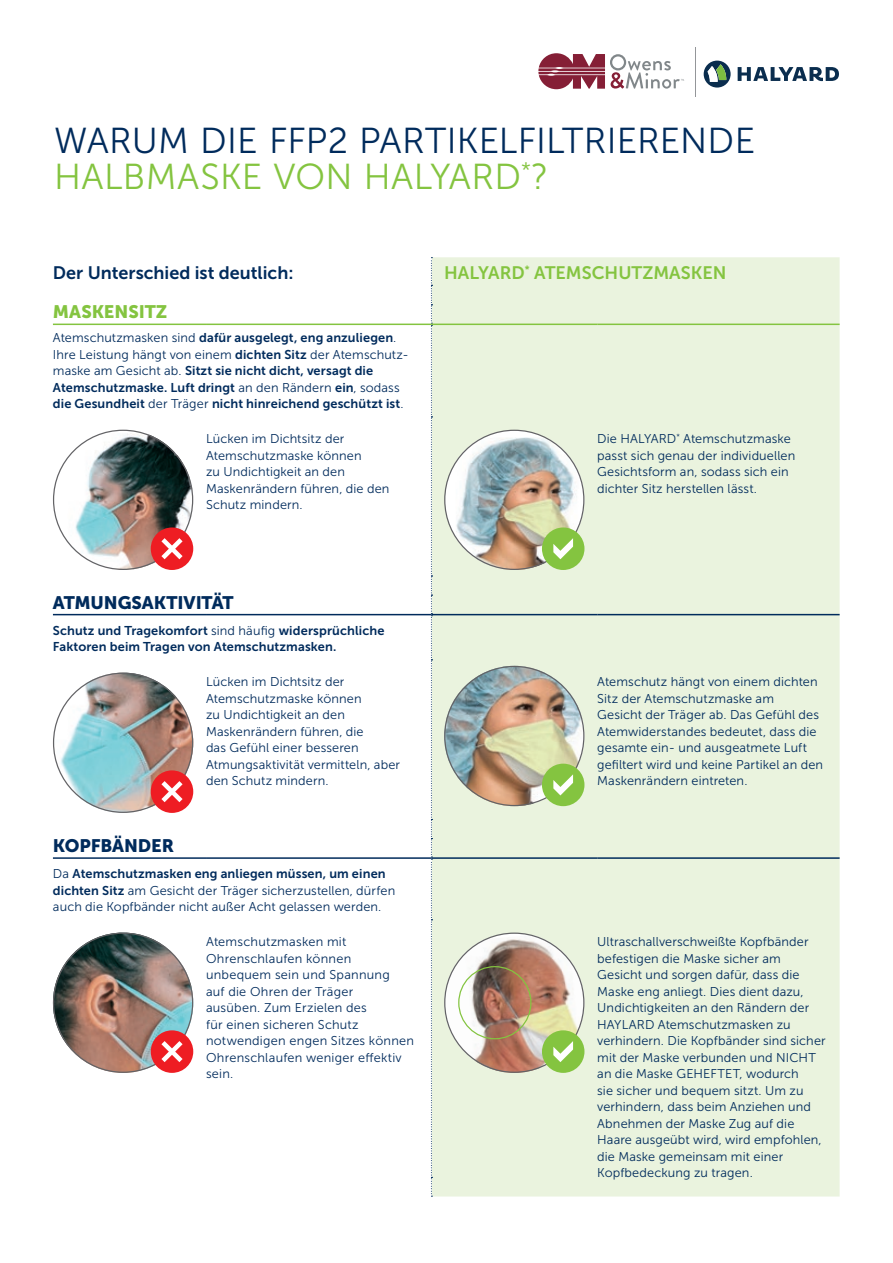
<style>
.page{position:relative;width:893px;height:1263px;background:#fff}
.page>*{position:absolute;margin:0;border:0;box-sizing:border-box;transform-origin:0 0}
.t1{font:36px/36px "Museo Sans 300";letter-spacing:.01em;color:#002b5c}
.t2{font:18px "Museo Sans 700";color:#002b5c}
.t3{font:18px "Museo Sans 900";letter-spacing:-.005em;color:#002b5c}
.t4{font:18px "Museo Sans 700";color:#84c440}
.t5{font:18px "Museo Sans 900";color:#84c440}
.t6{font:12.75px/16.5px "Museo Sans 300";letter-spacing:.01em;color:#002b5c}
.t7{font:12.75px/16.5px "Museo Sans 700";letter-spacing:.01em;color:#002b5c}
.s1{color:#84c440}
.s2{font-family:"Museo Sans 300"}
.s3{font-family:"Museo Sans 700"}
</style>
<div class="page">
<svg style="left:704px;top:61px;width:27px;height:27px"></svg>
<svg style="left:738px;top:67px;width:101px;height:14px"></svg>
<hr style="left:695px;top:48px;width:1px;height:49px;background:#949699">
<svg style="left:538px;top:53px;width:146px;height:36px"></svg>
<div style="left:432px;top:257px;width:408px;height:939px;background:#eaf3de"></div>
<svg style="left:431px;top:257px;width:1px;height:940px"></svg>
<hr style="left:53px;top:324px;width:153px;height:1px;background:#84c440">
<hr style="left:206px;top:324px;width:225px;height:1px;background:#84c440">
<hr style="left:431px;top:324px;width:166px;height:1px;background:#84c440">
<hr style="left:597px;top:324px;width:243px;height:1px;background:#84c440">
<hr style="left:53px;top:614px;width:153px;height:1px;background:#002b5c">
<hr style="left:206px;top:614px;width:225px;height:1px;background:#002b5c">
<hr style="left:431px;top:614px;width:166px;height:1px;background:#002b5c">
<hr style="left:597px;top:614px;width:243px;height:1px;background:#002b5c">
<hr style="left:53px;top:857px;width:153px;height:2px;background:#002b5c">
<hr style="left:206px;top:857px;width:225px;height:2px;background:#002b5c">
<hr style="left:431px;top:857px;width:166px;height:2px;background:#002b5c">
<hr style="left:597px;top:857px;width:243px;height:2px;background:#002b5c">
<img style="left:53px;top:433px;width:140px;height:137px">
<div style="left:151px;top:527px;width:42px;height:43px;background:#ee1d23;border-radius:50%"></div>
<svg style="left:157px;top:533px;width:30px;height:27px"></svg>
<div style="left:445px;top:430px;width:139px;height:139px;background:#fff;border-radius:50%"></div>
<img style="left:456px;top:438px;width:128px;height:132px">
<div style="left:542px;top:527px;width:42px;height:43px;background:#84c440;border-radius:50%"></div>
<svg style="left:553px;top:538px;width:20px;height:21px"></svg>
<img style="left:53px;top:673px;width:140px;height:140px;border-radius:70px">
<div style="left:151px;top:770px;width:42px;height:43px;background:#ee1d23;border-radius:50%"></div>
<svg style="left:157px;top:776px;width:30px;height:31px"></svg>
<img style="left:444px;top:666px;width:140px;height:140px;border-radius:70px">
<div style="left:542px;top:764px;width:42px;height:42px;background:#84c440;border-radius:50%"></div>
<svg style="left:553px;top:774px;width:20px;height:21px"></svg>
<img style="left:53px;top:932px;width:140px;height:141px;border-radius:70px">
<div style="left:151px;top:1030px;width:42px;height:43px;background:#ee1d23;border-radius:50%"></div>
<svg style="left:157px;top:1036px;width:30px;height:31px"></svg>
<img style="left:444px;top:935px;width:140px;height:138px">
<div style="left:458px;top:966px;width:73px;height:73px;border:1px solid #84c440;border-radius:50%"></div>
<div style="left:542px;top:1030px;width:42px;height:43px;background:#84c440;border-radius:50%"></div>
<svg style="left:553px;top:1041px;width:20px;height:21px"></svg>
<h1 class="t1" style="left:54px;top:123px;width:703px">WARUM DIE FFP2 PARTIKELFILTRIERENDE<br><span class="s1">HALBMASKE VON HALYARD</span><sup>*</sup><span class="s1">?</span></h1>
<h2 class="t2" style="left:53px;top:263px;width:242px">Der Unterschied ist deutlich:</h2>
<h2 class="t4" style="left:444px;top:263px;width:284px">HALYARD<sup>*</sup> ATEMSCHUTZMASKEN</h2>
<h2 class="t5" style="left:53px;top:302px;width:116px">MASKENSITZ</h2>
<p class="t7" style="left:53px;top:330px;width:345px"><span class="s2">Atemschutzmasken sind</span> dafür ausgelegt, eng anzuliegen<span class="s2">.</span></p>
<p class="t6" style="left:53px;top:346px;width:357px">Ihre Leistung hängt von einem <span class="s3">dichten Sitz</span> der Atemschutz-</p>
<p class="t7" style="left:53px;top:363px;width:352px"><span class="s2">maske am Gesicht ab.</span> Sitzt sie nicht dicht, versagt die<br>Atemschutzmaske. Luft dringt <span class="s2">an den Rändern</span> ein<span class="s2">, sodass </span>die Gesundheit <span class="s2">der Träger</span> nicht hinreichend geschützt ist<span class="s2">.</span></p>
<p class="t6" style="left:206px;top:431px;width:185px">Lücken im Dichtsitz der<br>Atemschutzmaske können<br>zu Undichtigkeit an den<br>Maskenrändern führen, die den<br>Schutz mindern.</p>
<p class="t6" style="left:597px;top:431px;width:200px">Die HALYARD<sup>*</sup> Atemschutzmaske passt sich genau der individuellen<br>Gesichtsform an, sodass sich ein dichter Sitz herstellen lässt.</p>
<h2 class="t3" style="left:53px;top:592px;width:182px">ATMUNGSAKTIVITÄT</h2>
<p class="t7" style="left:53px;top:622px;width:333px">Schutz und Tragekomfort <span class="s2">sind häufig</span> widersprüchliche<br>Faktoren beim Tragen von Atemschutzmasken.</p>
<p class="t6" style="left:206px;top:674px;width:196px">Lücken im Dichtsitz der<br>Atemschutzmaske können<br>zu Undichtigkeit an den<br>Maskenrändern führen, die<br>das Gefühl einer besseren<br>Atmungsaktivität vermitteln, aber den Schutz mindern.</p>
<p class="t6" style="left:597px;top:674px;width:227px">Atemschutz hängt von einem dichten Sitz der Atemschutzmaske am<br>Gesicht der Träger ab. Das Gefühl des Atemwiderstandes bedeutet, dass die gesamte ein- und ausgeatmete Luft gefiltert wird und keine Partikel an den Maskenrändern eintreten.</p>
<h2 class="t3" style="left:53px;top:835px;width:123px">KOPFBÄNDER</h2>
<p class="t7" style="left:53px;top:866px;width:334px"><span class="s2">Da</span> Atemschutzmasken eng anliegen müssen, um einen</p>
<p class="t6" style="left:53px;top:882px;width:344px"><span class="s3">dichten Sitz</span> am Gesicht der Träger sicherzustellen, dürfen auch die Kopfbänder nicht außer Acht gelassen werden.</p>
<p class="t6" style="left:206px;top:934px;width:210px">Atemschutzmasken mit<br>Ohrenschlaufen können unbequem sein und Spannung<br>auf die Ohren der Träger<br>ausüben. Zum Erzielen des<br>für einen sicheren Schutz notwendigen engen Sitzes können<br>Ohrenschlaufen weniger effektiv sein.</p>
<p class="t6" style="left:597px;top:934px;width:230px">Ultraschallverschweißte Kopfbänder befestigen die Maske sicher am Gesicht und sorgen dafür, dass die Maske eng anliegt. Dies dient dazu, Undichtigkeiten an den Rändern der HAYLARD Atemschutzmasken zu verhindern. Die Kopfbänder sind sicher mit der Maske verbunden und NICHT an die Maske GEHEFTET, wodurch<br>sie sicher und bequem sitzt. Um zu verhindern, dass beim Anziehen und Abnehmen der Maske Zug auf die Haare ausgeübt wird, wird empfohlen, die Maske gemeinsam mit einer Kopfbedeckung zu tragen.</p>
</div>
